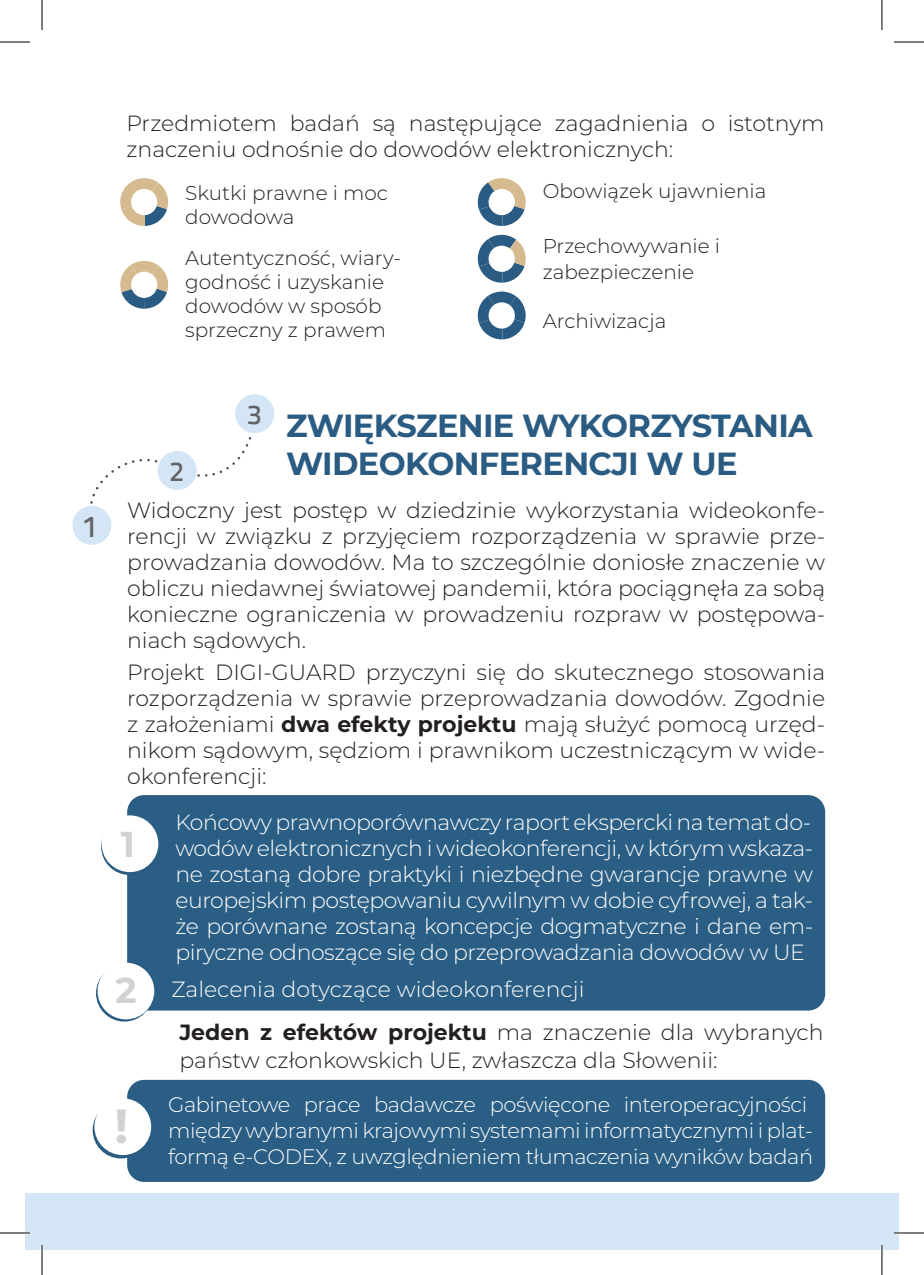
<style>
.page{position:relative;width:924px;height:1275px;background:#fff}
.page>*{position:absolute;margin:0;border:0;box-sizing:border-box;transform-origin:0 0}
.t1{font:700 48px "Montserrat";color:#d1d2d4}
.t2{font:700 36px "Montserrat";color:#d1d2d4}
.t3{font:700 32px/38.4px "Montserrat";letter-spacing:-.02em;color:#2a5b82}
.t4{font:500 30.2px "Titillium Text 22 L";color:#636366}
.t5{font:500 27.6px "Titillium Text 22 L";color:#636366}
.t6{font:300 22px/26px "Montserrat";color:#231f20;text-align:justify}
.t7{font:300 22px/26px "Montserrat";letter-spacing:-.02em;color:#fff;text-align:justify}
.t8{font:300 22px "Montserrat";color:#fff}
.t9{font:300 21px/26px "Montserrat";letter-spacing:-.02em;color:#fff}
.t10{font:300 20px/24px "Montserrat";color:#231f20}
.s1{font-weight:700}
</style>
<div class="page">
<div style="left:25px;top:1193px;width:873px;height:57px;background:#d4e5f5"></div>
<svg style="left:120px;top:178px;width:48px;height:48px"></svg>
<svg style="left:120px;top:261px;width:48px;height:48px"></svg>
<svg style="left:477px;top:291px;width:48px;height:48px"></svg>
<svg style="left:477px;top:235px;width:48px;height:48px"></svg>
<svg style="left:477px;top:178px;width:48px;height:48px"></svg>
<div style="left:127px;top:795px;width:697px;height:215px;background:#2a5e84;border-radius:17px"></div>
<svg style="left:101px;top:818px;width:57px;height:57px"></svg>
<div style="left:101px;top:815px;width:57px;height:57px;background:#fff;border-radius:50%"></div>
<svg style="left:96px;top:965px;width:57px;height:56px"></svg>
<div style="left:97px;top:962px;width:57px;height:57px;background:#fff;border-radius:50%"></div>
<div style="left:127px;top:1079px;width:697px;height:103px;background:#2a5e84;border-radius:17px"></div>
<svg style="left:93px;top:1101px;width:56px;height:57px"></svg>
<div style="left:94px;top:1098px;width:57px;height:57px;background:#fff;border-radius:50%"></div>
<svg style="left:90px;top:458px;width:68px;height:50px"></svg>
<div style="left:72px;top:506px;width:39px;height:39px;background:#d4e5f5;border-radius:50%"></div>
<div style="left:157px;top:451px;width:39px;height:39px;background:#d4e5f5;border-radius:50%"></div>
<div style="left:235px;top:394px;width:39px;height:39px;background:#d4e5f5;border-radius:50%"></div>
<hr style="left:0;top:1231px;width:30px;height:3px;background:#fff">
<hr style="left:893px;top:1231px;width:30px;height:3px;background:#fff">
<hr style="left:41px;top:1245px;width:2px;height:30px;background:#fff">
<hr style="left:880px;top:1245px;width:2px;height:30px;background:#fff">
<hr style="left:0;top:42px;width:30px;height:1px;background:#000">
<hr style="left:893px;top:42px;width:30px;height:1px;background:#000">
<hr style="left:0;top:1232px;width:30px;height:1px;background:#000">
<hr style="left:893px;top:1232px;width:30px;height:1px;background:#000">
<hr style="left:42px;top:0;width:1px;height:30px;background:#000">
<hr style="left:42px;top:1245px;width:1px;height:30px;background:#000">
<hr style="left:881px;top:0;width:1px;height:30px;background:#000">
<hr style="left:881px;top:1245px;width:1px;height:30px;background:#000">
<svg style="left:184px;top:406px;width:76px;height:77px"></svg>
<p class="t6" style="left:126px;top:110px;width:699px">Przedmiotem badań są następujące zagadnienia o istotnym znaczeniu odnośnie do dowodów elektronicznych:</p>
<p class="t10" style="left:185px;top:181px;width:204px">Skutki prawne i moc dowodowa</p>
<p class="t10" style="left:185px;top:246px;width:217px">Autentyczność, wiary&shy;godność i uzyskanie dowodów w sposób sprzeczny z prawem</p>
<p class="t10" style="left:542px;top:179px;width:225px">Obowiązek ujawnienia</p>
<p class="t10" style="left:542px;top:232px;width:179px;line-height:26px">Przechowywanie i zabezpieczenie</p>
<p class="t10" style="left:542px;top:308px;width:125px">Archiwizacja</p>
<h3 class="t4" style="left:82px;top:503px;width:18px">1</h3>
<h3 class="t3" style="left:286px;top:405px;width:528px">ZWIĘKSZENIE WYKORZYSTANIA<br>WIDEOKONFERENCJI W UE</h3>
<p class="t6" style="left:127px;top:497px;width:699px">Widoczny jest postęp w dziedzinie wykorzystania wideokonfe&shy;rencji w związku z przyjęciem rozporządzenia w sprawie prze&shy;prowadzania dowodów. Ma to szczególnie doniosłe znaczenie w obliczu niedawnej światowej pandemii, która pociągnęła za sobą konieczne ograniczenia w prowadzeniu rozpraw w postępowa&shy;niach sądowych.</p>
<p class="t6" style="left:127px;top:658px;width:699px">Projekt DIGI-GUARD przyczyni się do skutecznego stosowania rozporządzenia w sprawie przeprowadzania dowodów. Zgodnie z założeniami <span class="s1">dwa efekty projektu</span> mają służyć pomocą urzęd&shy;nikom sądowym, sędziom i prawnikom uczestniczącym w wide&shy;okonferencji:</p>
<p class="t7" style="left:175px;top:808px;width:639px">Końcowy prawnoporównawczy raport ekspercki na temat do&shy;wodów elektronicznych i wideokonferencji, w którym wskaza&shy;ne zostaną dobre praktyki i niezbędne gwarancje prawne w europejskim postępowaniu cywilnym w dobie cyfrowej, a tak&shy;że porównane zostaną koncepcje dogmatyczne i dane em&shy;piryczne odnoszące się do przeprowadzania dowodów w UE</p>
<p class="t8" style="left:171px;top:974px;width:414px">Zalecenia dotyczące wideokonferencji</p>
<p class="t5" style="left:169px;top:450px;width:16px">2</p>
<h2 class="t2" style="left:121px;top:818px;width:16px">1</h2>
<h2 class="t2" style="left:115px;top:963px;width:23px">2</h2>
<h1 class="t1" style="left:114px;top:1091px;width:15px">!</h1>
<p class="t6" style="left:179px;top:1017px;width:645px;line-height:28px"><span class="s1">Jeden z efektów projektu</span> ma znaczenie dla wybranych państw członkowskich UE, zwłaszcza dla Słowenii:</p>
<p class="t9" style="left:168px;top:1090px;width:646px">Gabinetowe prace badawcze poświęcone interoperacyjności między wybranymi krajowymi systemami informatycznymi i plat&shy;formą e-CODEX, z uwzględnieniem tłumaczenia wyników badań</p>
</div>
